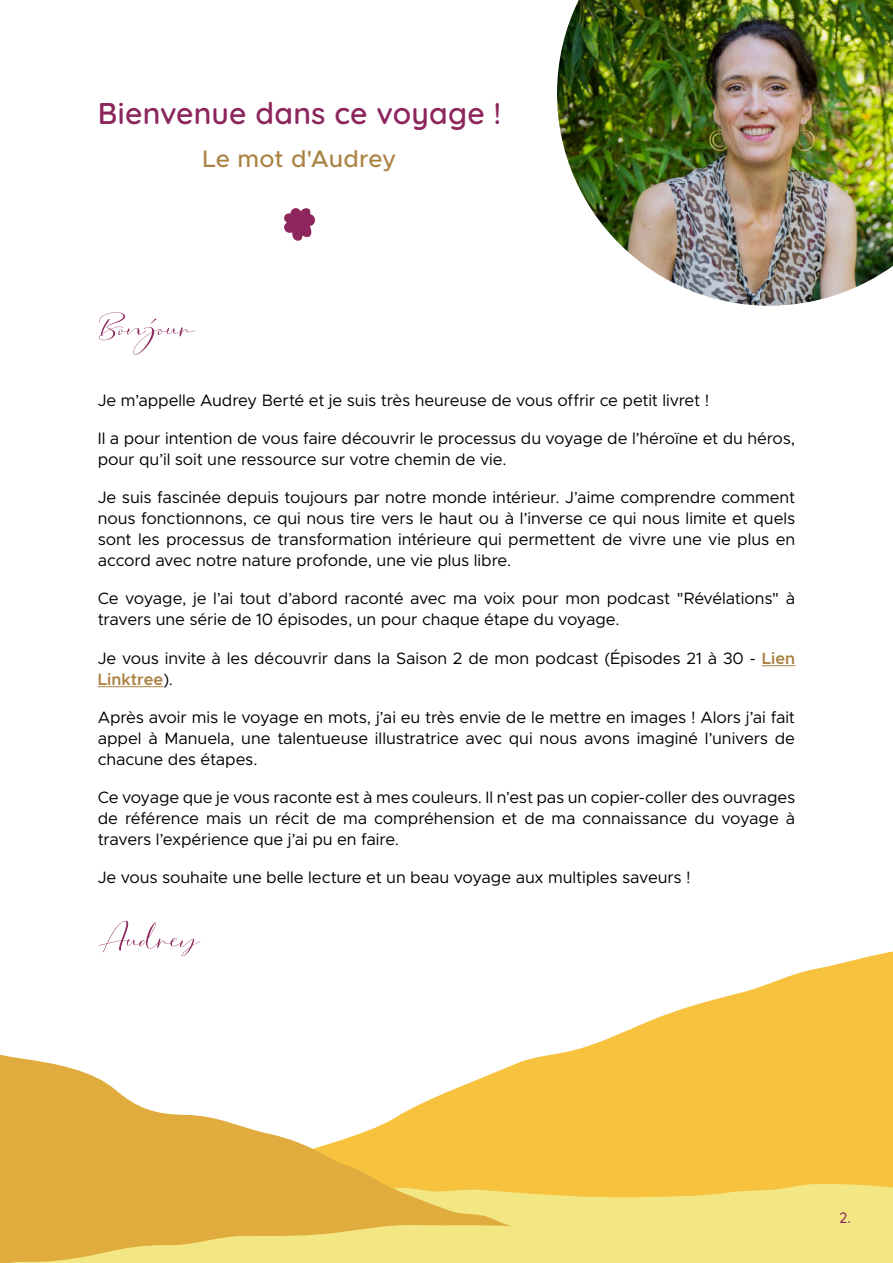
<style>
.page{position:relative;width:893px;height:1263px;background:#fff}
.page>*{position:absolute;margin:0;border:0;box-sizing:border-box;transform-origin:0 0}
.t1{font:57px "Dorothy Clark Script DEMO";letter-spacing:-.03em;color:#8c265c}
.t2{font:600 30px "Quicksand";letter-spacing:.005em;color:#8c265c}
.t3{font:500 24px "Metropolis";letter-spacing:-.005em;color:#ab8344}
.t4{font:16.5px/21px "Metropolis";letter-spacing:-.005em;color:#000}
.t5{font:500 15px "Quicksand";color:#8c265c}
.s1{font-weight:600;color:#ab8344}
</style>
<div class="page">
<div style="left:514px;top:1198px;width:379px;height:65px;background:#f3e783"></div>
<svg style="left:514px;top:951px;width:379px;height:247px;fill:#f7c23e"></svg>
<svg style="left:0;top:1054px;width:514px;height:209px"></svg>
<img style="left:557px;top:0;width:336px;height:306px">
<hr style="left:762px;top:665px;width:33px;height:1px;background:#ab8344">
<hr style="left:98px;top:686px;width:65px;height:1px;background:#ab8344">
<svg style="left:284px;top:208px;width:31px;height:33px"></svg>
<h2 class="t2" style="left:98px;top:101px;width:405px">Bienvenue dans ce voyage !</h2>
<h3 class="t3" style="left:203px;top:146px;width:195px">Le mot d'Audrey</h3>
<h1 class="t1" style="left:98px;top:304px;width:98px">Bonjour</h1>
<p class="t4" style="left:98px;top:390px;width:613px">Je m’appelle Audrey Berté et je suis très heureuse de vous offrir ce petit livret !</p>
<p class="t4" style="left:98px;top:428px;width:699px">Il a pour intention de vous faire découvrir le processus du voyage de l’héroïne et du héros, pour qu’il soit une ressource sur votre chemin de vie.</p>
<p class="t4" style="left:98px;top:487px;width:699px;text-align:justify">Je suis fascinée depuis toujours par notre monde intérieur. J’aime comprendre comment nous fonctionnons, ce qui nous tire vers le haut ou à l’inverse ce qui nous limite et quels sont les processus de transformation intérieure qui permettent de vivre une vie plus en accord avec notre nature profonde, une vie plus libre.</p>
<p class="t4" style="left:98px;top:588px;width:699px">Ce voyage, je l’ai tout d’abord raconté avec ma voix pour mon podcast "Révélations" à travers une série de 10 épisodes, un pour chaque étape du voyage.</p>
<p class="t4" style="left:98px;top:647px;width:699px">Je vous invite à les découvrir dans la Saison 2 de mon podcast (Épisodes 21 à 30 - <span class="s1">Lien<br>Linktree</span>).</p>
<p class="t4" style="left:98px;top:706px;width:699px;text-align:justify">Après avoir mis le voyage en mots, j’ai eu très envie de le mettre en images ! Alors j’ai fait appel à Manuela, une talentueuse illustratrice avec qui nous avons imaginé l’univers de chacune des étapes.</p>
<p class="t4" style="left:98px;top:786px;width:699px;text-align:justify">Ce voyage que je vous raconte est à mes couleurs. Il n’est pas un copier-coller des ouvrages de référence mais un récit de ma compréhension et de ma connaissance du voyage à travers l’expérience que j’ai pu en faire.</p>
<p class="t4" style="left:98px;top:866px;width:594px">Je vous souhaite une belle lecture et un beau voyage aux multiples saveurs !</p>
<h1 class="t1" style="left:98px;top:916px;width:104px">Audrey</h1>
<p class="t5" style="left:839px;top:1210px;width:13px">2.</p>
</div>
